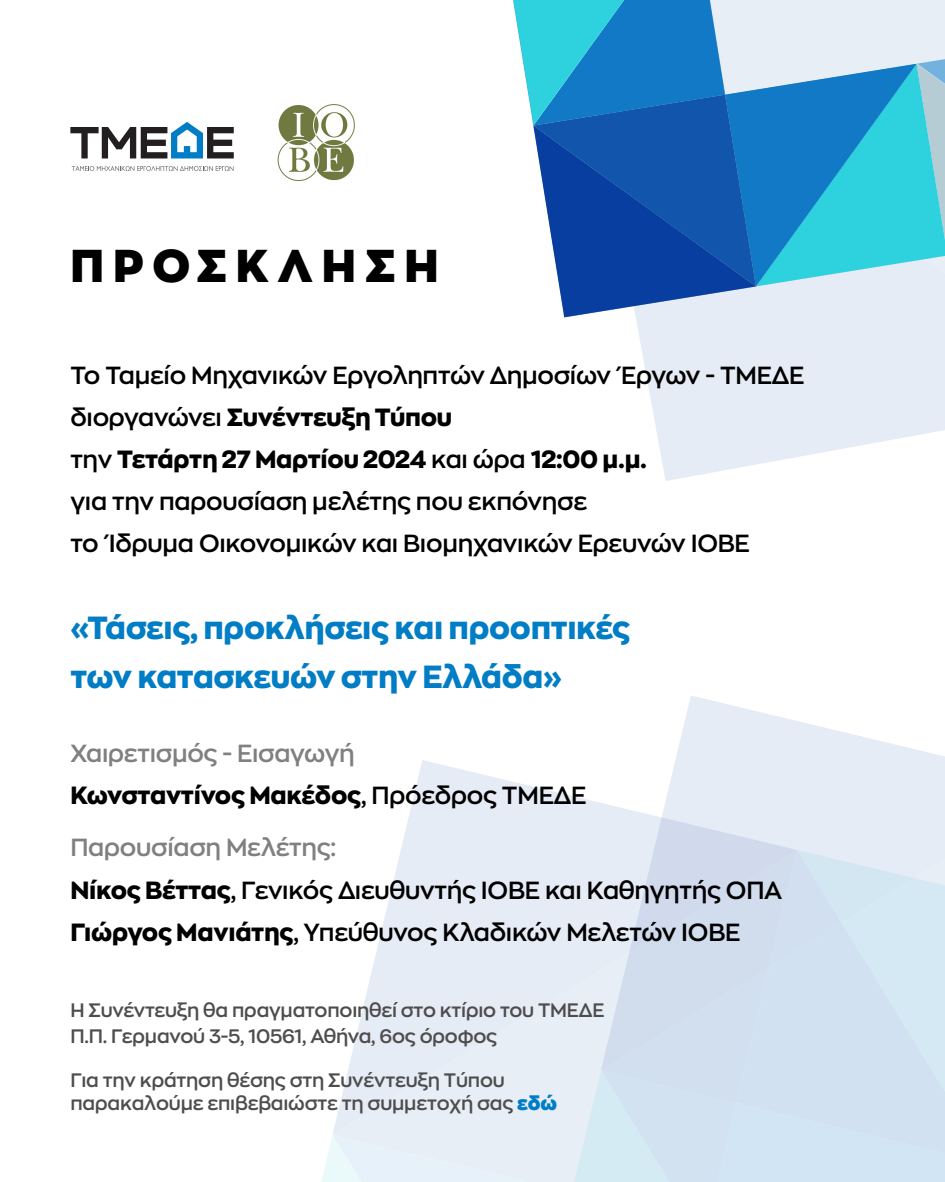
<style>
.page{position:relative;width:945px;height:1182px;background:#fff}
.page>*{position:absolute;margin:0;border:0;box-sizing:border-box;transform-origin:0 0}
.t1{font:900 45.24px "Zona Pro";letter-spacing:.2em;color:#000}
.t2{font:800 31.5px/48.1px "Zona Pro";letter-spacing:-.01em;color:#007dc5}
.t3{font:600 24.5px/42px "Zona Pro";letter-spacing:-.01em;color:#000}
.t4{font:600 24.5px/42px "Zona Pro";letter-spacing:-.01em;color:#808080}
.t5{font:600 19.25px/26.2px "Zona Pro";letter-spacing:-.01em;color:#4d4d4d}
.s1{font-weight:800}
.s2{font-weight:800;color:#000}
.s3{color:#000}
.s4{color:#808080}
.s5{font-weight:900;color:#007dc5}
</style>
<div class="page">
<svg style="left:401px;top:760px;width:200px;height:89px;fill:#e6ecf5"></svg>
<svg style="left:348px;top:849px;width:253px;height:221px;background:#e8eef6"></svg>
<svg style="left:669px;top:695px;width:276px;height:90px;fill:#e6ecf5"></svg>
<svg style="left:601px;top:785px;width:344px;height:285px;background:#d8e3f1"></svg>
<svg style="left:322px;top:1070px;width:623px;height:111px;background:#dbe8f4"></svg>
<svg style="left:650px;top:397px;width:295px;height:84px;fill:#e6ecf5"></svg>
<div style="left:636px;top:317px;width:309px;height:80px;background:#e6ecf5"></div>
<svg style="left:513px;top:0;width:432px;height:317px;background:#549fcf"></svg>
<svg style="left:72px;top:166px;width:162px;height:5px"></svg>
<svg style="left:70px;top:122px;width:164px;height:36px"></svg>
<img style="left:277px;top:104px;width:78px;height:77px">
<h1 class="t1" style="left:70px;top:235px;width:370px">ΠΡΟΣΚΛΗΣΗ</h1>
<p class="t3" style="left:70px;top:353px;width:736px">Το Ταμείο Μηχανικών Εργοληπτών Δημοσίων Έργων - ΤΜΕΔΕ διοργανώνει <span class="s1">Συνέντευξη Τύπου<br></span>την <span class="s1">Τετάρτη 27 Μαρτίου 2024</span> και ώρα <span class="s1">12:00 μ.μ.<br></span>για την παρουσίαση μελέτης που εκπόνησε<br>το Ίδρυμα Οικονομικών και Βιομηχανικών Ερευνών ΙΟΒΕ</p>
<p class="t2" style="left:70px;top:603px;width:562px">«Τάσεις, προκλήσεις και προοπτικές των κατασκευών στην Ελλάδα»</p>
<p class="t4" style="left:70px;top:731px;width:518px">Χαιρετισμός - Εισαγωγή<br><span class="s2">Κωνσταντίνος Μακέδος</span><span class="s3">, Πρόεδρος ΤΜΕΔΕ</span></p>
<p class="t3" style="left:70px;top:825px;width:713px"><span class="s4">Παρουσίαση Μελέτης:<br></span><span class="s1">Νίκος Βέττας</span>, Γενικός Διευθυντής ΙΟΒΕ και Καθηγητής ΟΠΑ<br><span class="s1">Γιώργος Μανιάτης</span>, Υπεύθυνος Κλαδικών Μελετών ΙΟΒΕ</p>
<p class="t5" style="left:70px;top:996px;width:536px">Η Συνέντευξη θα πραγματοποιηθεί στο κτίριο του ΤΜΕΔΕ<br>Π.Π. Γερμανού 3-5, 10561, Αθήνα, 6ος όροφος</p>
<p class="t5" style="left:70px;top:1067px;width:488px;line-height:23.1px">Για την κράτηση θέσης στη Συνέντευξη Τύπου παρακαλούμε επιβεβαιώστε τη συμμετοχή σας <span class="s5">εδώ</span></p>
</div>
